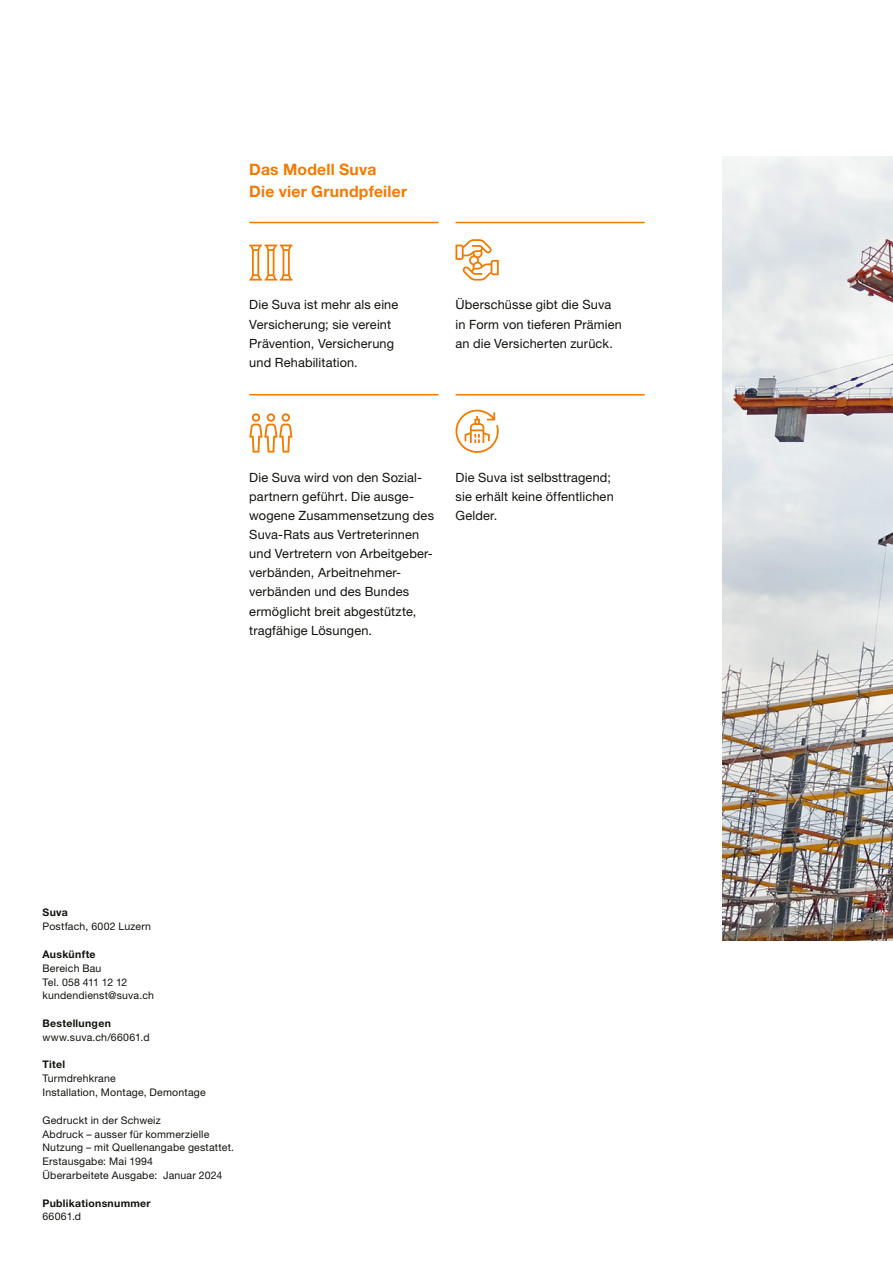
<style>
.page{position:relative;width:893px;height:1263px;background:#fff}
.page>*{position:absolute;margin:0;border:0;box-sizing:border-box;transform-origin:0 0}
.t1{font:700 15.75px/21.3px "Helvetica Neue LT Std";letter-spacing:.015em;color:#f17a03}
.t2{font:12.75px/19.2px "Helvetica Neue LT Std";letter-spacing:.01em;color:#12120d}
.t3{font:10.5px/13.8px "Helvetica Neue LT Std";letter-spacing:.02em;color:#12120d}
.t4{font:700 10.5px "Helvetica Neue LT Std";letter-spacing:.025em;color:#12120d}
</style>
<div class="page">
<img style="left:723px;top:156px;width:170px;height:785px">
<hr style="left:249px;top:222px;width:189px;height:1px;background:#f17a03">
<hr style="left:249px;top:394px;width:189px;height:1px;background:#f17a03">
<hr style="left:455px;top:222px;width:190px;height:1px;background:#f17a03">
<hr style="left:455px;top:394px;width:190px;height:1px;background:#f17a03">
<svg style="left:249px;top:245px;width:43px;height:36px"></svg>
<svg style="left:455px;top:239px;width:44px;height:42px"></svg>
<svg style="left:249px;top:413px;width:43px;height:39px"></svg>
<svg style="left:455px;top:410px;width:44px;height:43px"></svg>
<p class="t1" style="left:249px;top:159px;width:159px">Das Modell Suva<br>Die vier Grundpfeiler</p>
<p class="t2" style="left:249px;top:295px;width:151px">Die Suva ist mehr als eine<br>Versicherung; sie vereint<br>Prävention, Versicherung und Rehabilitation.</p>
<p class="t2" style="left:455px;top:295px;width:168px">Überschüsse gibt die Suva in Form von tieferen Prämien an die Versicherten zurück.</p>
<p class="t2" style="left:249px;top:467px;width:186px">Die Suva wird von den Sozial&shy;partnern geführt. Die ausge&shy;wogene Zusammensetzung des<br>Suva-Rats aus Vertreterinnen und Vertretern von Arbeitgeber&shy;verbänden, Arbeitnehmer&shy;verbänden und des Bundes ermöglicht breit abgestützte, tragfähige Lösungen.</p>
<p class="t2" style="left:455px;top:467px;width:160px">Die Suva ist selbsttragend; sie erhält keine öffentlichen<br>Gelder.</p>
<p class="t4" style="left:43px;top:906px;width:27px">Suva</p>
<p class="t3" style="left:43px;top:919px;width:110px">Postfach, 6002 Luzern</p>
<p class="t4" style="left:43px;top:948px;width:55px">Auskünfte</p>
<p class="t3" style="left:43px;top:961px;width:113px">Bereich Bau<br>Tel. 058 411 12 12 kundendienst@suva.ch</p>
<p class="t4" style="left:43px;top:1017px;width:70px">Bestellungen</p>
<p class="t3" style="left:43px;top:1030px;width:109px">www.suva.ch/66061.d</p>
<p class="t4" style="left:43px;top:1058px;width:24px">Titel</p>
<p class="t3" style="left:43px;top:1071px;width:165px">Turmdrehkrane<br>Installation, Montage, Demontage</p>
<p class="t3" style="left:43px;top:1113px;width:193px">Gedruckt in der Schweiz<br>Abdruck – ausser für kommerzielle<br>Nutzung – mit Quellenangabe gestattet.<br>Erstausgabe: Mai 1994<br>Überarbeitete Ausgabe: Januar 2024</p>
<p class="t4" style="left:43px;top:1196px;width:110px">Publikationsnummer</p>
<p class="t3" style="left:43px;top:1210px;width:40px">66061.d</p>
</div>
